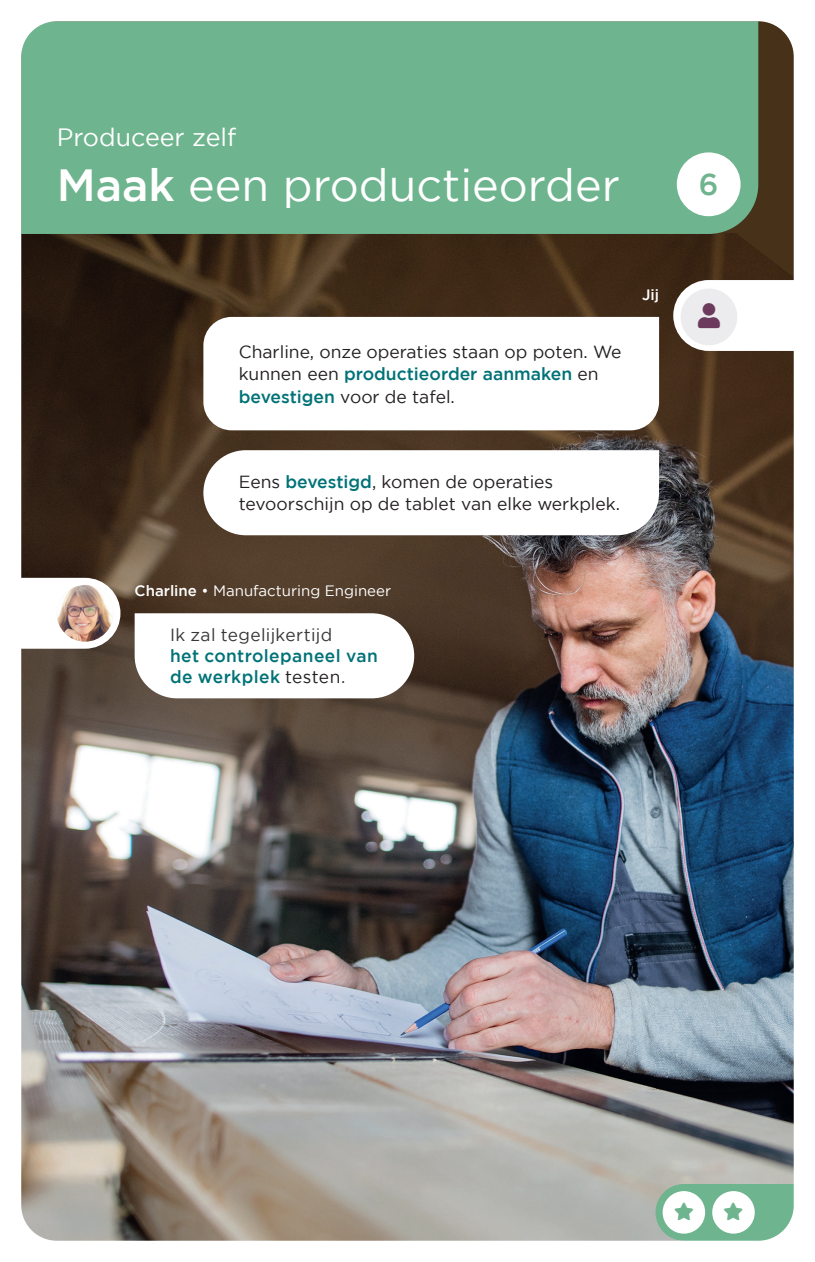
<style>
.page{position:relative;width:815px;height:1262px;background:#fff}
.page>*{position:absolute;margin:0;border:0;box-sizing:border-box;transform-origin:0 0}
.t1{font:45px "Gotham";color:#fff}
.t2{font:500 30px "Gotham";color:#6eb48e}
.t3{font:25px "Gotham";color:#fff}
.t4{font:17.5px/22.5px "Gotham";color:#231f20}
.t5{font:500 17.5px/21px "Gotham";letter-spacing:.025em;color:#007277}
.t6{font:17.5px "Gotham";letter-spacing:.02em;color:#383839}
.t7{font:15px "Gotham";color:#fff}
.t8{font:500 15px "Gotham";color:#fff}
.s1{font-weight:500}
.s2{font-weight:500;color:#007277}
.s3{font-weight:400;color:#231f20}
.s4{font-weight:400;color:#383839}
</style>
<div class="page">
<img style="left:21px;top:21px;width:773px;height:1220px">
<svg style="left:673px;top:216px;width:121px;height:135px"></svg>
<svg style="left:675px;top:1202px;width:18px;height:18px"></svg>
<svg style="left:724px;top:1202px;width:19px;height:18px"></svg>
<h3 class="t3" style="left:57px;top:123px;width:181px">Produceer zelf</h3>
<h1 class="t1" style="left:57px;top:160px;width:565px"><span class="s1">Maak</span> een productieorder</h1>
<h2 class="t2" style="left:699px;top:168px;width:21px">6</h2>
<p class="t4" style="left:239px;top:340px;width:384px">Charline, onze operaties staan op poten. We kunnen een <span class="s2">productieorder aanmaken</span> en <span class="s2">bevestigen</span> voor de tafel.</p>
<p class="t8" style="left:642px;top:286px;width:18px">Jij</p>
<p class="t4" style="left:239px;top:470px;width:383px">Eens <span class="s2">bevestigd</span>, komen de operaties tevoorschijn op de tablet van elke werkplek.</p>
<p class="t7" style="left:135px;top:582px;width:258px"><span class="s1">Charline</span> • Manufacturing Engineer</p>
<p class="t6" style="left:170px;top:625px;width:164px">Ik zal tegelijkertijd</p>
<p class="t5" style="left:170px;top:645px;width:209px">het controlepaneel van de werkplek <span class="s3">testen</span><span class="s4">.</span></p>
</div>
